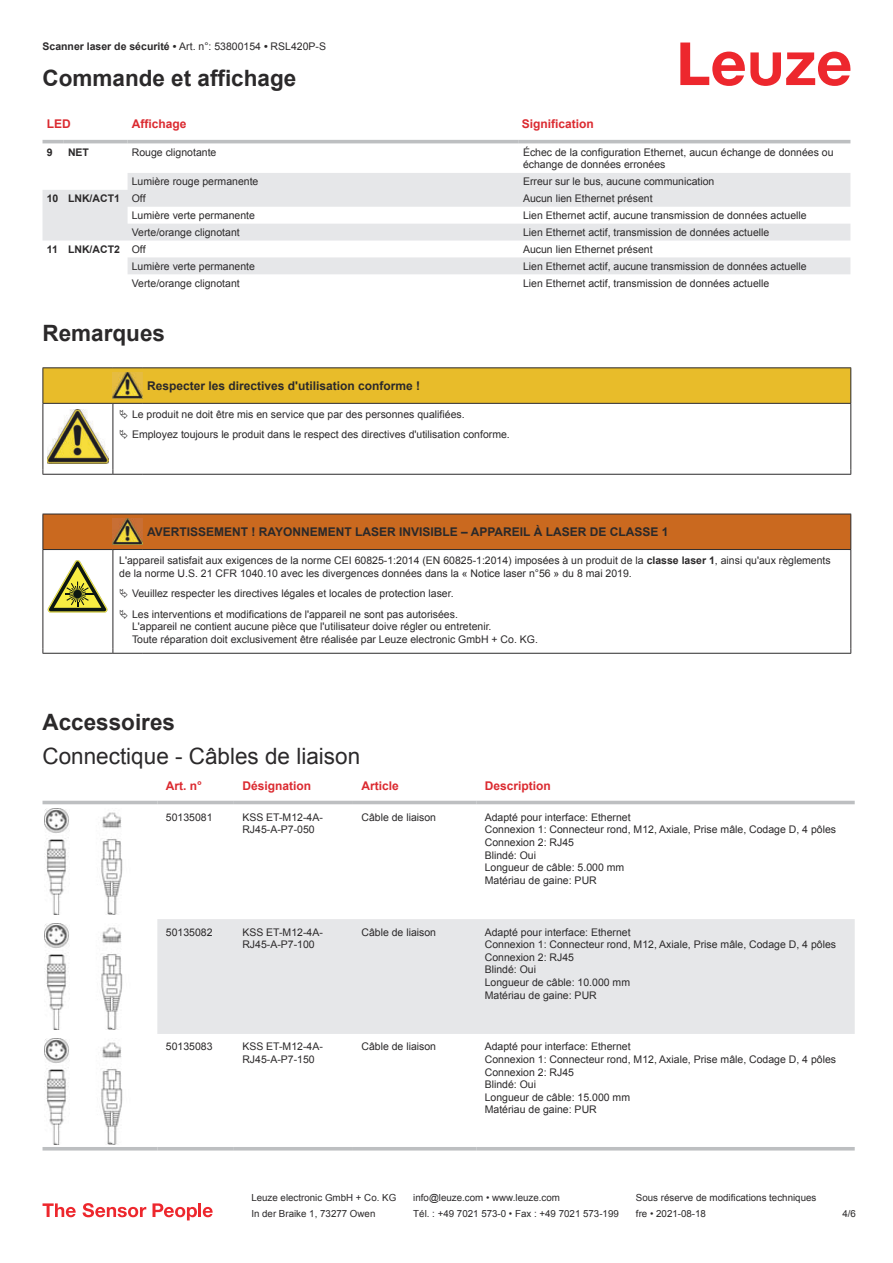
<style>
.page{position:relative;width:893px;height:1263px;background:#fff}
.page>*{position:absolute;margin:0;border:0;box-sizing:border-box;transform-origin:0 0}
.t1{font:700 22.5px "Arial";color:#2b292a}
.t2{font:22.5px "Arial";color:#2b292a}
.t3{font:700 12px "Arial";color:#2b292a}
.t4{font:700 12px "Arial";color:#db2a30}
.t5{font:10.5px/12.6px "Arial";color:#2b292a}
.t6{font:700 10.5px "Arial";color:#2b292a}
.t7{font:9.75px "Arial";color:#2b292a}
.s1{font-weight:400}
.s2{font-weight:700}
</style>
<div class="page">
<svg style="left:680px;top:43px;width:170px;height:43px"></svg>
<svg style="left:43px;top:143px;width:807px;height:1px"></svg>
<svg style="left:43px;top:173px;width:807px;height:101px;fill:#e6e7e9"></svg>
<hr style="left:43px;top:140px;width:21px;height:3px;background:#bdbfc1">
<hr style="left:64px;top:140px;width:64px;height:3px;background:#bdbfc1">
<hr style="left:128px;top:140px;width:391px;height:3px;background:#bdbfc1">
<hr style="left:519px;top:140px;width:331px;height:3px;background:#bdbfc1">
<svg style="left:43px;top:800px;width:812px;height:351px"></svg>
<div style="left:157px;top:919px;width:698px;height:115px;background:#e6e7e9"></div>
<hr style="left:43px;top:801px;width:114px;height:3px;background:#bdbfc1">
<hr style="left:157px;top:801px;width:77px;height:3px;background:#bdbfc1">
<hr style="left:234px;top:801px;width:119px;height:3px;background:#bdbfc1">
<hr style="left:353px;top:801px;width:123px;height:3px;background:#bdbfc1">
<hr style="left:476px;top:801px;width:379px;height:3px;background:#bdbfc1">
<hr style="left:43px;top:1147px;width:114px;height:3px;background:#bdbfc1">
<hr style="left:157px;top:1147px;width:77px;height:3px;background:#bdbfc1">
<hr style="left:234px;top:1147px;width:119px;height:3px;background:#bdbfc1">
<hr style="left:353px;top:1147px;width:123px;height:3px;background:#bdbfc1">
<hr style="left:476px;top:1147px;width:379px;height:3px;background:#bdbfc1">
<img style="left:45px;top:808px;width:93px;height:107px">
<img style="left:45px;top:923px;width:93px;height:107px">
<img style="left:45px;top:1038px;width:93px;height:106px">
<svg style="left:43px;top:1203px;width:33px;height:14px"></svg>
<svg style="left:83px;top:1203px;width:63px;height:14px"></svg>
<svg style="left:153px;top:1203px;width:44px;height:17px"></svg>
<hr style="left:198px;top:1203px;width:3px;height:14px;background:#ed272d">
<svg style="left:203px;top:1207px;width:10px;height:10px"></svg>
<svg style="left:44px;top:445px;width:806px;height:29px"></svg>
<hr style="left:43px;top:367px;width:70px;height:1px;background:#2b292a">
<hr style="left:113px;top:367px;width:30px;height:1px;background:#2b292a">
<hr style="left:143px;top:367px;width:708px;height:1px;background:#2b292a">
<hr style="left:43px;top:404px;width:1px;height:66px;background:#2b292a">
<hr style="left:113px;top:404px;width:1px;height:66px;background:#2b292a">
<hr style="left:850px;top:404px;width:1px;height:66px;background:#2b292a">
<hr style="left:43px;top:474px;width:70px;height:1px;background:#2b292a">
<hr style="left:113px;top:474px;width:30px;height:1px;background:#2b292a">
<hr style="left:143px;top:474px;width:708px;height:1px;background:#2b292a">
<img style="left:47px;top:445px;width:61px;height:18px">
<div style="left:44px;top:515px;width:806px;height:34px;background:#ca691f"></div>
<svg style="left:44px;top:550px;width:806px;height:103px"></svg>
<hr style="left:43px;top:514px;width:70px;height:1px;background:#2b292a">
<hr style="left:43px;top:514px;width:1px;height:35px;background:#2b292a">
<hr style="left:43px;top:549px;width:70px;height:1px;background:#2b292a">
<hr style="left:113px;top:514px;width:30px;height:1px;background:#2b292a">
<hr style="left:113px;top:549px;width:30px;height:1px;background:#2b292a">
<hr style="left:143px;top:514px;width:708px;height:1px;background:#2b292a">
<hr style="left:850px;top:514px;width:1px;height:35px;background:#2b292a">
<hr style="left:143px;top:549px;width:708px;height:1px;background:#2b292a">
<hr style="left:43px;top:550px;width:1px;height:99px;background:#2b292a">
<hr style="left:113px;top:550px;width:1px;height:99px;background:#2b292a">
<hr style="left:850px;top:550px;width:1px;height:99px;background:#2b292a">
<hr style="left:43px;top:653px;width:70px;height:1px;background:#2b292a">
<hr style="left:113px;top:653px;width:30px;height:1px;background:#2b292a">
<hr style="left:143px;top:653px;width:708px;height:1px;background:#2b292a">
<img style="left:113px;top:518px;width:30px;height:26px">
<svg style="left:47px;top:560px;width:60px;height:53px"></svg>
<svg style="left:115px;top:550px;width:734px;height:99px"></svg>
<svg style="left:43px;top:368px;width:808px;height:77px"></svg>
<svg style="left:120px;top:589px;width:8px;height:9px"></svg>
<svg style="left:120px;top:609px;width:8px;height:9px"></svg>
<p class="t6" style="left:43px;top:43px;width:285px">Scanner laser de sécurité • <span class="s1">Art. n°: 53800154</span> • <span class="s1">RSL420P-S</span></p>
<h1 class="t1" style="left:43px;top:70px;width:255px">Commande et affichage</h1>
<p class="t4" style="left:47px;top:119px;width:25px">LED</p>
<p class="t4" style="left:132px;top:119px;width:56px">Affichage</p>
<p class="t4" style="left:522px;top:119px;width:74px">Signification</p>
<p class="t6" style="left:47px;top:148px;width:7px">9</p>
<p class="t6" style="left:68px;top:148px;width:23px">NET</p>
<p class="t5" style="left:132px;top:147px;width:86px">Rouge clignotante</p>
<p class="t5" style="left:523px;top:147px;width:312px">Échec de la configuration Ethernet, aucun échange de données ou échange de données erronées</p>
<p class="t5" style="left:132px;top:176px;width:128px">Lumière rouge permanente</p>
<p class="t5" style="left:523px;top:176px;width:193px">Erreur sur le bus, aucune communication</p>
<p class="t6" style="left:47px;top:194px;width:100px">10 LNK/ACT1 <span class="s1">Off</span></p>
<p class="t5" style="left:523px;top:193px;width:131px">Aucun lien Ethernet présent</p>
<p class="t5" style="left:132px;top:210px;width:125px">Lumière verte permanente</p>
<p class="t5" style="left:523px;top:210px;width:285px">Lien Ethernet actif, aucune transmission de données actuelle</p>
<p class="t5" style="left:132px;top:227px;width:109px">Verte/orange clignotant</p>
<p class="t5" style="left:523px;top:227px;width:248px">Lien Ethernet actif, transmission de données actuelle</p>
<p class="t6" style="left:47px;top:245px;width:100px">11 LNK/ACT2 <span class="s1">Off</span></p>
<p class="t5" style="left:523px;top:244px;width:131px">Aucun lien Ethernet présent</p>
<p class="t5" style="left:132px;top:261px;width:125px">Lumière verte permanente</p>
<p class="t5" style="left:523px;top:261px;width:285px">Lien Ethernet actif, aucune transmission de données actuelle</p>
<p class="t5" style="left:132px;top:277px;width:109px">Verte/orange clignotant</p>
<p class="t5" style="left:523px;top:277px;width:248px">Lien Ethernet actif, transmission de données actuelle</p>
<h1 class="t1" style="left:43px;top:325px;width:124px">Remarques</h1>
<p class="t3" style="left:147px;top:381px;width:274px">Respecter les directives d'utilisation conforme !</p>
<p class="t5" style="left:132px;top:405px;width:379px;line-height:20.2px">Le produit ne doit être mis en service que par des personnes qualifiées.<br>Employez toujours le produit dans le respect des directives d'utilisation conforme.</p>
<p class="t3" style="left:147px;top:527px;width:523px">AVERTISSEMENT ! RAYONNEMENT LASER INVISIBLE – APPAREIL À LASER DE CLASSE 1</p>
<p class="t5" style="left:119px;top:555px;width:713px">L'appareil satisfait aux exigences de la norme CEI 60825-1:2014 (EN 60825-1:2014) imposées à un produit de la <span class="s2">classe laser 1</span>, ainsi qu'aux règlements de la norme U.S. 21 CFR 1040.10 avec les divergences données dans la « Notice laser n°56 » du 8 mai 2019.</p>
<p class="t5" style="left:132px;top:584px;width:327px;line-height:20.2px">Veuillez respecter les directives légales et locales de protection laser.<br>Les interventions et modifications de l'appareil ne sont pas autorisées.</p>
<p class="t5" style="left:132px;top:621px;width:407px">L'appareil ne contient aucune pièce que l'utilisateur doive régler ou entretenir.<br>Toute réparation doit exclusivement être réalisée par Leuze electronic GmbH + Co. KG.</p>
<h1 class="t1" style="left:43px;top:714px;width:134px">Accessoires</h1>
<h1 class="t2" style="left:43px;top:747px;width:319px">Connectique - Câbles de liaison</h1>
<p class="t4" style="left:166px;top:781px;width:38px">Art. n°</p>
<p class="t4" style="left:242px;top:781px;width:70px">Désignation</p>
<p class="t4" style="left:361px;top:781px;width:39px">Article</p>
<p class="t4" style="left:485px;top:781px;width:68px">Description</p>
<p class="t5" style="left:166px;top:812px;width:48px">50135081</p>
<p class="t5" style="left:242px;top:812px;width:82px">KSS ET-M12-4A-<br>RJ45-A-P7-050</p>
<p class="t5" style="left:361px;top:812px;width:76px">Câble de liaison</p>
<p class="t5" style="left:485px;top:812px;width:353px">Adapté pour interface: Ethernet<br>Connexion 1: Connecteur rond, M12, Axiale, Prise mâle, Codage D, 4 pôles<br>Connexion 2: RJ45<br>Blindé: Oui<br>Longueur de câble: 5.000 mm<br>Matériau de gaine: PUR</p>
<p class="t5" style="left:166px;top:926px;width:48px">50135082</p>
<p class="t5" style="left:242px;top:926px;width:82px">KSS ET-M12-4A-<br>RJ45-A-P7-100</p>
<p class="t5" style="left:361px;top:926px;width:76px">Câble de liaison</p>
<p class="t5" style="left:485px;top:926px;width:353px">Adapté pour interface: Ethernet<br>Connexion 1: Connecteur rond, M12, Axiale, Prise mâle, Codage D, 4 pôles<br>Connexion 2: RJ45<br>Blindé: Oui<br>Longueur de câble: 10.000 mm<br>Matériau de gaine: PUR</p>
<p class="t5" style="left:166px;top:1041px;width:48px">50135083</p>
<p class="t5" style="left:242px;top:1041px;width:82px">KSS ET-M12-4A-<br>RJ45-A-P7-150</p>
<p class="t5" style="left:361px;top:1041px;width:76px">Câble de liaison</p>
<p class="t5" style="left:485px;top:1041px;width:353px">Adapté pour interface: Ethernet<br>Connexion 1: Connecteur rond, M12, Axiale, Prise mâle, Codage D, 4 pôles<br>Connexion 2: RJ45<br>Blindé: Oui<br>Longueur de câble: 15.000 mm<br>Matériau de gaine: PUR</p>
<p class="t7" style="left:251px;top:1194px;width:146px">Leuze electronic GmbH + Co. KG</p>
<p class="t7" style="left:413px;top:1194px;width:148px">info@leuze.com • www.leuze.com</p>
<p class="t7" style="left:636px;top:1194px;width:182px">Sous réserve de modifications techniques</p>
<p class="t7" style="left:251px;top:1210px;width:126px">In der Braike 1, 73277 Owen</p>
<p class="t7" style="left:413px;top:1210px;width:207px">Tél. : +49 7021 573-0 • Fax : +49 7021 573-199</p>
<p class="t7" style="left:636px;top:1210px;width:72px">fre • 2021-08-18</p>
<p class="t7" style="left:842px;top:1210px;width:15px">4 /6</p>
</div>
